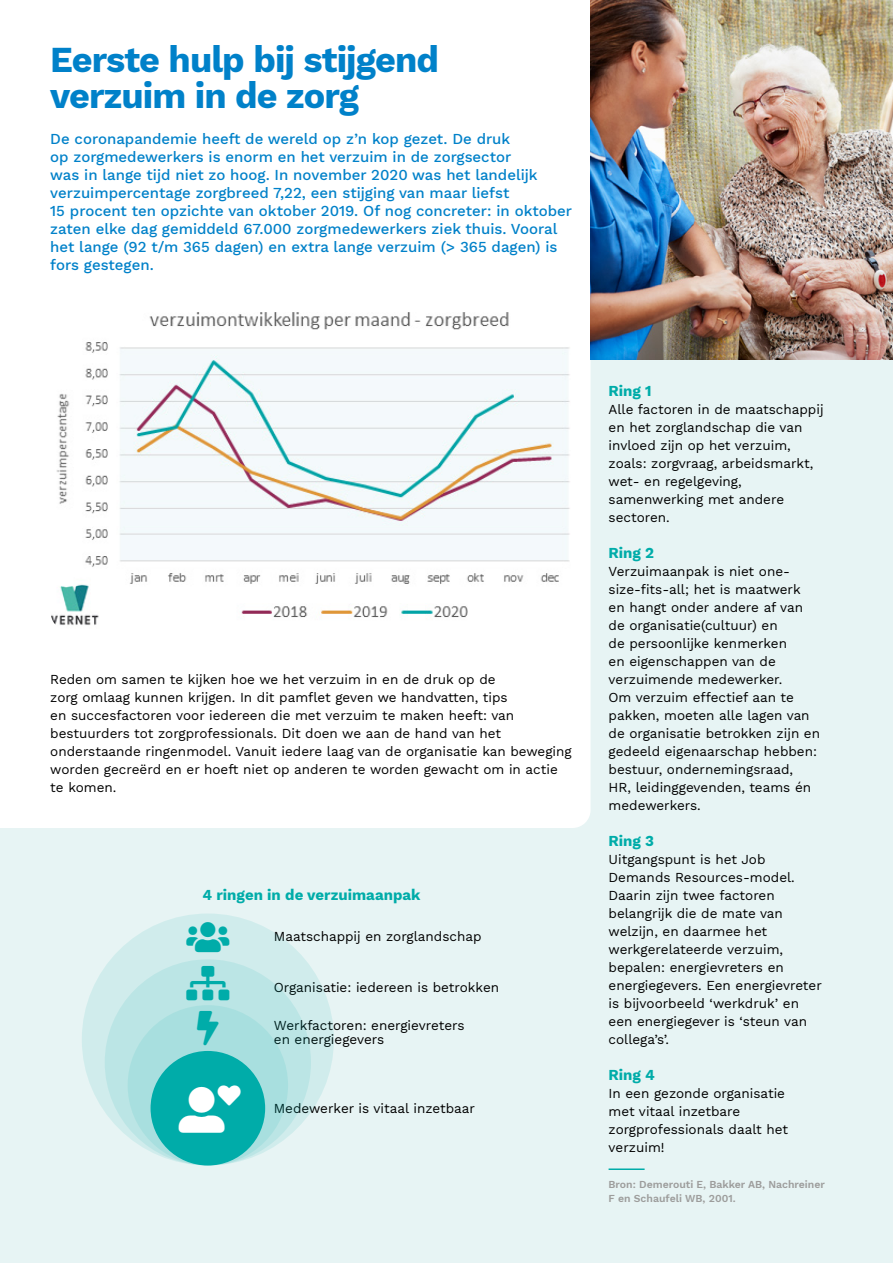
<style>
.page{position:relative;width:893px;height:1263px;background:#fff}
.page>*{position:absolute;margin:0;border:0;box-sizing:border-box;transform-origin:0 0}
.Body{font:700 36px/36px "Work Sans";letter-spacing:-.025em;color:#0081c9}
.Body-2{font:500 15px/18px "Work Sans";color:#0081c9}
.Body-3{font:700 15px "Work Sans";color:#00aca9}
.Body-4{font:13.5px/18px "Work Sans";color:#000}
.Bronverwijzing{font:600 10.5px/13.5px "Work Sans";color:#9d9d9c}
</style>
<div class="page">
<div style="left:0;top:0;width:892px;height:1263px;background:#e7f4f4"></div>
<div style="left:0;top:0;width:590px;height:828px;background:#fff"></div>
<hr style="left:608px;top:1168px;width:36px;height:2px;background:#00aca9">
<img style="left:50px;top:297px;width:522px;height:333px">
<img style="left:590px;top:0;width:302px;height:360px">
<div style="left:82px;top:914px;width:252px;height:252px;background:#d0ecec;border-radius:50%"></div>
<div style="left:105px;top:959px;width:206px;height:206px;background:linear-gradient(to right,#b3e2e2,#b3e2e2);border-radius:50%"></div>
<div style="left:150px;top:1051px;width:115px;height:115px;background:#00aca9;border-radius:50%"></div>
<svg style="left:197px;top:1011px;width:22px;height:35px"></svg>
<svg style="left:186px;top:966px;width:43px;height:34px"></svg>
<p class="Body" style="left:50px;top:40px;width:390px">Eerste hulp bij stijgend verzuim in de zorg</p>
<p class="Body-2" style="left:50px;top:129px;width:523px">De coronapandemie heeft de wereld op z’n kop gezet. De druk<br>op zorgmedewerkers is enorm en het verzuim in de zorgsector<br>was in lange tijd niet zo hoog. In november 2020 was het landelijk verzuimpercentage zorgbreed 7,22, een stijging van maar liefst<br>15 procent ten opzichte van oktober 2019. Of nog concreter: in oktober zaten elke dag gemiddeld 67.000 zorgmedewerkers ziek thuis. Vooral het lange (92 t/m 365 dagen) en extra lange verzuim (&gt; 365 dagen) is fors gestegen.</p>
<p class="Body-4" style="left:50px;top:670px;width:523px">Reden om samen te kijken hoe we het verzuim in en de druk op de<br>zorg omlaag kunnen krijgen. In dit pamflet geven we handvatten, tips<br>en succesfactoren voor iedereen die met verzuim te maken heeft: van bestuurders tot zorgprofessionals. Dit doen we aan de hand van het onderstaande ringenmodel. Vanuit iedere laag van de organisatie kan beweging worden gecreërd en er hoeft niet op anderen te worden gewacht om in actie te komen.</p>
<p class="Body-3" style="left:202px;top:883px;width:219px">4 ringen in de verzuimaanpak</p>
<p class="Body-4" style="left:274px;top:927px;width:209px">Maatschappij en zorglandschap</p>
<p class="Body-4" style="left:274px;top:978px;width:227px">Organisatie: iedereen is betrokken</p>
<p class="Body-4" style="left:274px;top:1018px;width:192px;line-height:13.5px">Werkfactoren: energievreters en energiegevers</p>
<p class="Body-4" style="left:274px;top:1099px;width:203px">Medewerker is vitaal inzetbaar</p>
<p class="Body-3" style="left:608px;top:379px;width:45px">Ring 1</p>
<p class="Body-4" style="left:608px;top:400px;width:216px">Alle factoren in de maatschappij en het zorglandschap die van invloed zijn op het verzuim, zoals: zorgvraag, arbeidsmarkt, wet- en regelgeving, samenwerking met andere sectoren.</p>
<p class="Body-3" style="left:608px;top:541px;width:47px">Ring 2</p>
<p class="Body-4" style="left:608px;top:562px;width:213px">Verzuimaanpak is niet one&shy;size-fits-all; het is maatwerk en hangt onder andere af van de organisatie(cultuur) en<br>de persoonlijke kenmerken<br>en eigenschappen van de verzuimende medewerker.<br>Om verzuim effectief aan te pakken, moeten alle lagen van de organisatie betrokken zijn en gedeeld eigenaarschap hebben: bestuur, ondernemingsraad,<br>HR, leidinggevenden, teams én medewerkers.</p>
<p class="Body-3" style="left:608px;top:829px;width:47px">Ring 3</p>
<p class="Body-4" style="left:608px;top:850px;width:215px">Uitgangspunt is het Job<br>Demands Resources-model.<br>Daarin zijn twee factoren belangrijk die de mate van welzijn, en daarmee het werkgerelateerde verzuim, bepalen: energievreters en energiegevers. Een energievreter is bijvoorbeeld ‘werkdruk’ en een energiegever is ‘steun van collega’s’.</p>
<p class="Body-3" style="left:608px;top:1063px;width:48px">Ring 4</p>
<p class="Body-4" style="left:608px;top:1084px;width:181px">In een gezonde organisatie met vitaal inzetbare zorgprofessionals daalt het verzuim!</p>
<p class="Bronverwijzing" style="left:608px;top:1177px;width:218px">Bron: Demerouti E, Bakker AB, Nachreiner<br>F en Schaufeli WB, 2001.</p>
</div>
